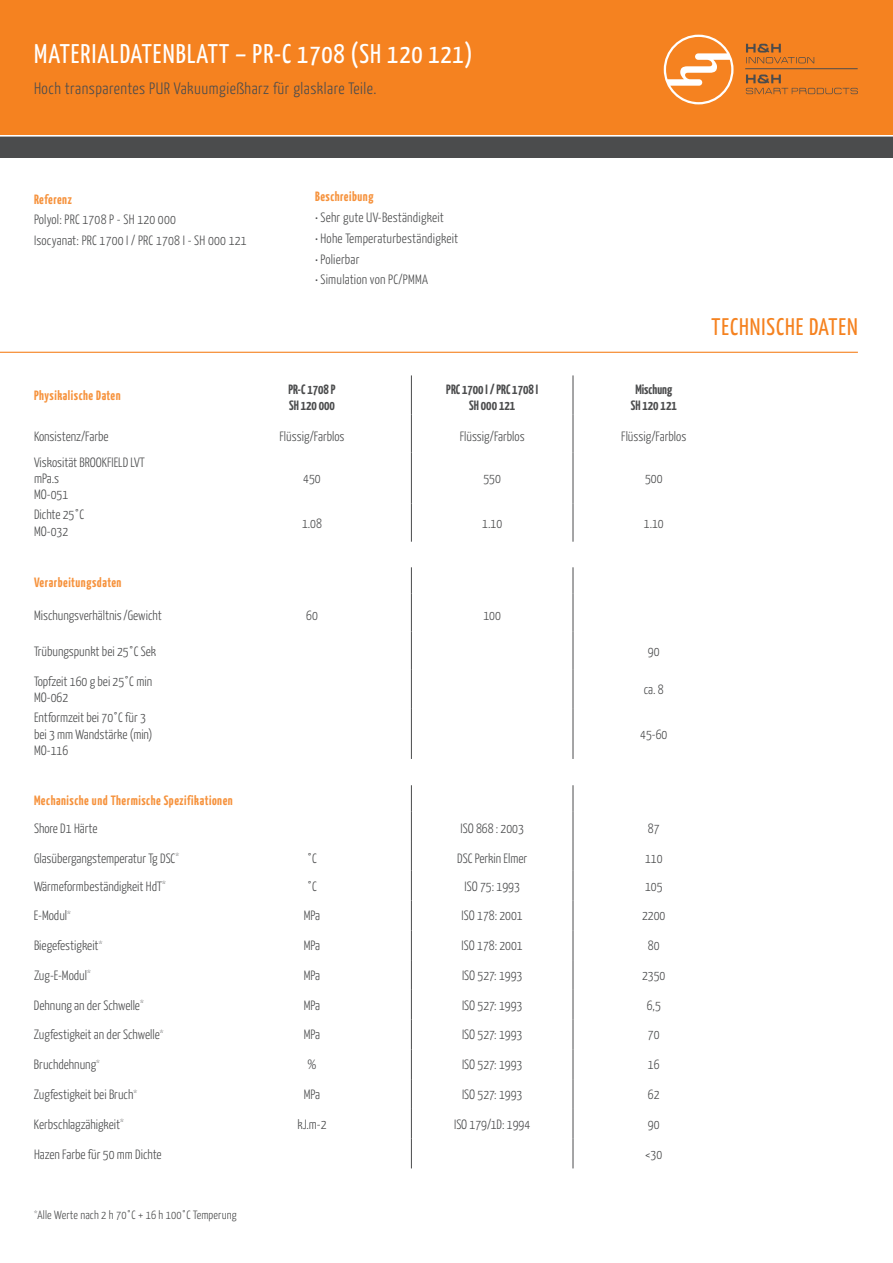
<style>
.page{position:relative;width:893px;height:1263px;background:#fff}
.page>*{position:absolute;margin:0;border:0;box-sizing:border-box;transform-origin:0 0}
.t1{font:27px "Yanone Kaffeesatz";letter-spacing:.04em;color:#fff}
.t2{font:24px "Yanone Kaffeesatz";letter-spacing:.04em;color:#f58220}
.t3{font:300 16.5px "Yanone Kaffeesatz";letter-spacing:.03em;color:#4b4c4d}
.t4{font:300 13.5px/16.2px "Yanone Kaffeesatz";color:#4b4c4d}
.t5{font:700 13.5px "Yanone Kaffeesatz";letter-spacing:.04em;color:#f6923c}
.t6{font:700 13.5px/16.2px "Yanone Kaffeesatz";color:#4b4c4d;text-align:center}
.t7{font:300 12px "Yanone Kaffeesatz";letter-spacing:.015em;color:#4b4c4d}
</style>
<div class="page">
<div style="left:0;top:0;width:893px;height:134px;background:#f58220"></div>
<div style="left:0;top:136px;width:893px;height:21px;background:#4b4c4d"></div>
<hr style="left:0;top:136px;width:893px;height:1px;background:#fff">
<svg style="left:664px;top:35px;width:69px;height:69px"></svg>
<svg style="left:666px;top:37px;width:65px;height:65px"></svg>
<hr style="left:745px;top:68px;width:113px;height:1px;background:#4b4c4d">
<svg style="left:746px;top:75px;width:112px;height:19px"></svg>
<svg style="left:746px;top:44px;width:68px;height:19px"></svg>
<hr style="left:411px;top:375px;width:1px;height:39px;background:#4b4c4d">
<hr style="left:573px;top:375px;width:1px;height:39px;background:#4b4c4d">
<hr style="left:411px;top:414px;width:1px;height:39px;background:#4b4c4d">
<hr style="left:573px;top:414px;width:1px;height:39px;background:#4b4c4d">
<hr style="left:411px;top:453px;width:1px;height:50px;background:#4b4c4d">
<hr style="left:573px;top:453px;width:1px;height:50px;background:#4b4c4d">
<hr style="left:411px;top:503px;width:1px;height:39px;background:#4b4c4d">
<hr style="left:573px;top:503px;width:1px;height:39px;background:#4b4c4d">
<svg style="left:411px;top:567px;width:1px;height:26px"></svg>
<svg style="left:573px;top:567px;width:1px;height:26px"></svg>
<hr style="left:411px;top:593px;width:1px;height:38px;background:#4b4c4d">
<hr style="left:573px;top:593px;width:1px;height:38px;background:#4b4c4d">
<hr style="left:411px;top:631px;width:1px;height:39px;background:#4b4c4d">
<hr style="left:573px;top:631px;width:1px;height:39px;background:#4b4c4d">
<hr style="left:411px;top:670px;width:1px;height:38px;background:#4b4c4d">
<hr style="left:573px;top:670px;width:1px;height:38px;background:#4b4c4d">
<hr style="left:411px;top:708px;width:1px;height:51px;background:#4b4c4d">
<hr style="left:573px;top:708px;width:1px;height:51px;background:#4b4c4d">
<svg style="left:411px;top:785px;width:1px;height:26px"></svg>
<svg style="left:573px;top:785px;width:1px;height:26px"></svg>
<hr style="left:411px;top:811px;width:1px;height:30px;background:#4b4c4d">
<hr style="left:573px;top:811px;width:1px;height:30px;background:#4b4c4d">
<hr style="left:411px;top:841px;width:1px;height:30px;background:#4b4c4d">
<hr style="left:573px;top:841px;width:1px;height:30px;background:#4b4c4d">
<svg style="left:411px;top:871px;width:1px;height:29px"></svg>
<svg style="left:573px;top:871px;width:1px;height:29px"></svg>
<hr style="left:411px;top:900px;width:1px;height:30px;background:#4b4c4d">
<hr style="left:573px;top:900px;width:1px;height:30px;background:#4b4c4d">
<hr style="left:411px;top:930px;width:1px;height:30px;background:#4b4c4d">
<hr style="left:573px;top:930px;width:1px;height:30px;background:#4b4c4d">
<hr style="left:411px;top:960px;width:1px;height:30px;background:#4b4c4d">
<hr style="left:573px;top:960px;width:1px;height:30px;background:#4b4c4d">
<svg style="left:411px;top:990px;width:1px;height:29px"></svg>
<svg style="left:573px;top:990px;width:1px;height:29px"></svg>
<hr style="left:411px;top:1019px;width:1px;height:30px;background:#4b4c4d">
<hr style="left:573px;top:1019px;width:1px;height:30px;background:#4b4c4d">
<hr style="left:411px;top:1049px;width:1px;height:30px;background:#4b4c4d">
<hr style="left:573px;top:1049px;width:1px;height:30px;background:#4b4c4d">
<hr style="left:411px;top:1079px;width:1px;height:30px;background:#4b4c4d">
<hr style="left:573px;top:1079px;width:1px;height:30px;background:#4b4c4d">
<hr style="left:411px;top:1109px;width:1px;height:30px;background:#4b4c4d">
<hr style="left:573px;top:1109px;width:1px;height:30px;background:#4b4c4d">
<svg style="left:411px;top:1139px;width:1px;height:29px"></svg>
<svg style="left:573px;top:1139px;width:1px;height:29px"></svg>
<hr style="left:0;top:352px;width:858px;height:1px;background:#f58220">
<h1 class="t1" style="left:34px;top:37px;width:440px">MATERIALDATENBLATT – PR-C 1708 (SH 120 121)</h1>
<p class="t3" style="left:34px;top:79px;width:344px">Hoch transparentes PUR Vakuumgießharz für glasklare Teile.</p>
<p class="t5" style="left:34px;top:191px;width:39px">Referenz</p>
<p class="t4" style="left:34px;top:209px;width:214px;line-height:20.7px">Polyol: PRC 1708 P - SH 120 000<br>Isocyanat: PRC 1700 I / PRC 1708 I - SH 000 121</p>
<p class="t5" style="left:315px;top:188px;width:60px">Beschreibung</p>
<p class="t4" style="left:315px;top:209px;width:130px">• Sehr gute UV-Beständigkeit</p>
<p class="t4" style="left:315px;top:230px;width:145px">• Hohe Temperaturbeständigkeit</p>
<p class="t4" style="left:315px;top:250px;width:46px">• Polierbar</p>
<p class="t4" style="left:315px;top:271px;width:114px">• Simulation von PC/PMMA</p>
<p class="t5" style="left:34px;top:387px;width:88px">Physikalische Daten</p>
<p class="t6" style="left:288px;top:381px;width:49px;text-align:left">PR-C 1708 P<br>SH 120 000</p>
<p class="t6" style="left:446px;top:381px;width:93px">PRC 1700 I / PRC 1708 I<br>SH 000 121</p>
<p class="t6" style="left:631px;top:381px;width:47px">Mischung<br>SH 120 121</p>
<p class="t4" style="left:34px;top:427px;width:76px">Konsistenz/Farbe</p>
<p class="t4" style="left:279px;top:427px;width:67px">Flüssig/Farblos</p>
<p class="t4" style="left:460px;top:427px;width:67px">Flüssig/Farblos</p>
<p class="t4" style="left:621px;top:427px;width:67px">Flüssig/Farblos</p>
<p class="t4" style="left:34px;top:454px;width:112px">Viskosität BROOKFIELD LVT mPa.s<br>MO-051</p>
<p class="t4" style="left:303px;top:470px;width:19px">450</p>
<p class="t4" style="left:483px;top:470px;width:19px">550</p>
<p class="t4" style="left:645px;top:470px;width:19px">500</p>
<p class="t4" style="left:34px;top:506px;width:52px">Dichte 25°C<br>MO-032</p>
<p class="t4" style="left:302px;top:514px;width:21px">1.08</p>
<p class="t4" style="left:482px;top:514px;width:21px">1.10</p>
<p class="t4" style="left:644px;top:514px;width:21px">1.10</p>
<p class="t5" style="left:34px;top:574px;width:89px">Verarbeitungsdaten</p>
<p class="t4" style="left:34px;top:606px;width:129px">Mischungsverhältnis/Gewicht</p>
<p class="t4" style="left:306px;top:606px;width:13px">60</p>
<p class="t4" style="left:483px;top:606px;width:19px">100</p>
<p class="t4" style="left:34px;top:642px;width:124px">Trübungspunkt bei 25°C Sek</p>
<p class="t4" style="left:648px;top:642px;width:13px">90</p>
<p class="t4" style="left:34px;top:673px;width:120px">Topfzeit 160 g bei 25°C min<br>MO-062</p>
<p class="t4" style="left:644px;top:681px;width:22px">ca. 8</p>
<p class="t4" style="left:34px;top:709px;width:120px">Entformzeit bei 70°C für 3 bei 3 mm Wandstärke (min)<br>MO-116</p>
<p class="t4" style="left:640px;top:725px;width:29px">45-60</p>
<p class="t5" style="left:34px;top:792px;width:200px">Mechanische und Thermische Spezifikationen</p>
<p class="t4" style="left:34px;top:820px;width:65px">Shore D1 Härte</p>
<p class="t4" style="left:460px;top:820px;width:65px">ISO 868 : 2003</p>
<p class="t4" style="left:648px;top:820px;width:13px">87</p>
<p class="t4" style="left:34px;top:850px;width:147px">Glasübergangstemperatur Tg DSC<sup>*</sup></p>
<p class="t4" style="left:307px;top:850px;width:11px">°C</p>
<p class="t4" style="left:457px;top:850px;width:72px">DSC Perkin Elmer</p>
<p class="t4" style="left:645px;top:850px;width:19px">110</p>
<p class="t4" style="left:34px;top:877px;width:133px">Wärmeformbeständigkeit HdT<sup>*</sup></p>
<p class="t4" style="left:307px;top:877px;width:11px">°C</p>
<p class="t4" style="left:465px;top:877px;width:57px">ISO 75: 1993</p>
<p class="t4" style="left:645px;top:877px;width:19px">105</p>
<p class="t4" style="left:34px;top:907px;width:38px">E-Modul<sup>*</sup></p>
<p class="t4" style="left:304px;top:907px;width:18px">MPa</p>
<p class="t4" style="left:462px;top:907px;width:63px">ISO 178: 2001</p>
<p class="t4" style="left:642px;top:907px;width:25px">2200</p>
<p class="t4" style="left:34px;top:937px;width:70px">Biegefestigkeit<sup>*</sup></p>
<p class="t4" style="left:304px;top:937px;width:18px">MPa</p>
<p class="t4" style="left:462px;top:937px;width:63px">ISO 178: 2001</p>
<p class="t4" style="left:648px;top:937px;width:13px">80</p>
<p class="t4" style="left:34px;top:967px;width:58px">Zug-E-Modul<sup>*</sup></p>
<p class="t4" style="left:304px;top:967px;width:18px">MPa</p>
<p class="t4" style="left:462px;top:967px;width:62px">ISO 527: 1993</p>
<p class="t4" style="left:642px;top:967px;width:25px">2350</p>
<p class="t4" style="left:34px;top:996px;width:111px">Dehnung an der Schwelle<sup>*</sup></p>
<p class="t4" style="left:304px;top:996px;width:18px">MPa</p>
<p class="t4" style="left:462px;top:996px;width:62px">ISO 527: 1993</p>
<p class="t4" style="left:647px;top:996px;width:16px">6,5</p>
<p class="t4" style="left:34px;top:1026px;width:131px">Zugfestigkeit an der Schwelle<sup>*</sup></p>
<p class="t4" style="left:304px;top:1026px;width:18px">MPa</p>
<p class="t4" style="left:462px;top:1026px;width:62px">ISO 527: 1993</p>
<p class="t4" style="left:648px;top:1026px;width:13px">70</p>
<p class="t4" style="left:34px;top:1056px;width:67px">Bruchdehnung<sup>*</sup></p>
<p class="t4" style="left:307px;top:1056px;width:11px">%</p>
<p class="t4" style="left:462px;top:1056px;width:62px">ISO 527: 1993</p>
<p class="t4" style="left:648px;top:1056px;width:13px">16</p>
<p class="t4" style="left:34px;top:1086px;width:105px">Zugfestigkeit bei Bruch<sup>*</sup></p>
<p class="t4" style="left:304px;top:1086px;width:18px">MPa</p>
<p class="t4" style="left:462px;top:1086px;width:62px">ISO 527: 1993</p>
<p class="t4" style="left:648px;top:1086px;width:13px">62</p>
<p class="t4" style="left:34px;top:1115px;width:91px">Kerbschlagzähigkeit<sup>*</sup></p>
<p class="t4" style="left:297px;top:1115px;width:31px">kJ.m-2</p>
<p class="t4" style="left:454px;top:1115px;width:78px">ISO 179/1D: 1994</p>
<p class="t4" style="left:648px;top:1115px;width:13px">90</p>
<p class="t4" style="left:34px;top:1145px;width:129px">Hazen Farbe für 50 mm Dichte</p>
<p class="t4" style="left:645px;top:1145px;width:19px">&lt;30</p>
<p class="t7" style="left:34px;top:1207px;width:204px"><sup>*</sup>Alle Werte nach 2 h 70°C + 16 h 100°C Temperung</p>
<h2 class="t2" style="left:711px;top:312px;width:148px">TECHNISCHE DATEN</h2>
</div>
